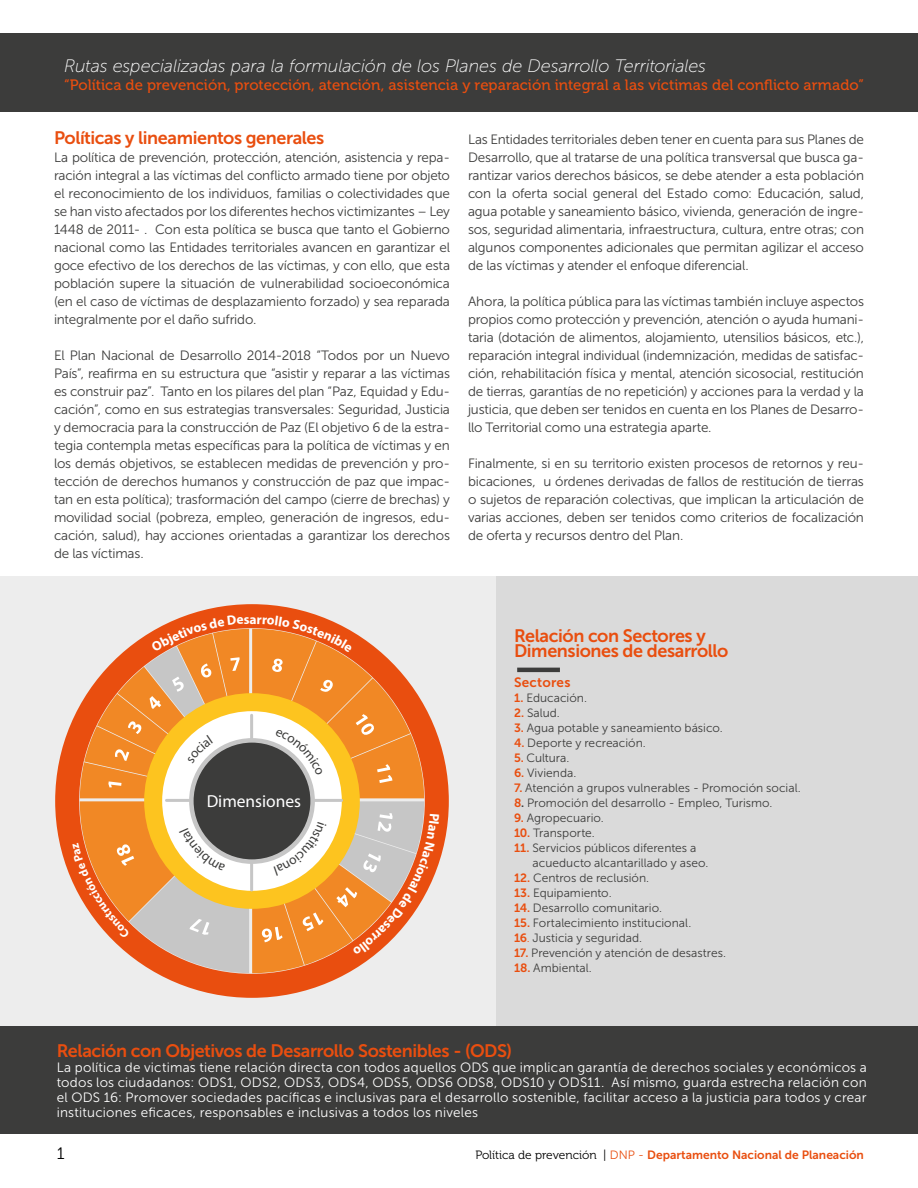
<style>
.page{position:relative;width:918px;height:1188px;background:#fff}
.page>*{position:absolute;margin:0;border:0;box-sizing:border-box;transform-origin:0 0}
.t1{font:18px/15px "Museo Sans 700";letter-spacing:-.025em;color:#e94e0f}
.t2{font:italic 18px "Museo Sans 100";letter-spacing:-.01em;color:#fff}
.t3{font:17.4px "Myriad Pro";color:#fff}
.t4{font:16.5px "Museo 300";color:#000}
.t5{font:15px "Museo 500";color:#e94e0f}
.t6{font:13.5px/18px "Museo Sans 300";letter-spacing:-.015em;color:#3c3c3b;text-align:justify}
.t7{font:13.5px/15px "Museo Sans 300";letter-spacing:.015em;color:#fff;text-align:justify}
.t8{font:13.5px "Museo Sans 700";letter-spacing:.02em;color:#e94e0f}
.t9{font:700 13.5px "Myriad Pro";color:#fff}
.t10{font:12px/15px "Museo Sans 300";color:#3c3c3b}
.t11{font:12px "Museo Sans 700";color:#e94e0f}
.s1{font-family:"Museo Sans 700";color:#e94e0f}
.s2{font-family:"Museo Sans 700"}
.s3{color:#e94e0f}
.s4{font-family:"Museo 300";color:#000}
.s5{font-family:"Museo Sans 300";color:#000}
.s6{font-family:"Museo Sans 300"}
</style>
<div class="page">
<div style="left:0;top:1026px;width:918px;height:108px;background:#3c3c3b"></div>
<div style="left:451px;top:576px;width:467px;height:450px;background:#dadada"></div>
<div style="left:0;top:33px;width:918px;height:78px;background:#3c3c3b"></div>
<div style="left:0;top:576px;width:496px;height:450px;background:#ededed"></div>
<hr style="left:517px;top:668px;width:43px;height:4px;background:#3c3c3b">
<div style="left:55px;top:604px;width:394px;height:394px;border:24px solid #e94e0f;border-radius:50%"></div>
<svg style="left:73px;top:615px;width:366px;height:358px;background:#dda06a"></svg>
<h1 class="t2" style="left:64px;top:56px;width:644px">Rutas especializadas para la formulación de los Planes de Desarrollo Territoriales</h1>
<p class="t5" style="left:64px;top:77px;width:801px">“Política de prevención, protección, atención, asistencia y reparación integral a las víctimas del conflicto armado”</p>
<h1 class="t1" style="left:54px;top:130px;width:272px">Políticas y lineamientos generales</h1>
<p class="t6" style="left:54px;top:148px;width:398px">La política de prevención, protección, atención, asistencia y repa&shy;ración integral a las víctimas del conflicto armado tiene por objeto el reconocimiento de los individuos, familias o colectividades que se han visto afectados por los diferentes hechos victimizantes – Ley 1448 de 2011- . Con esta política se busca que tanto el Gobierno nacional como las Entidades territoriales avancen en garantizar el goce efectivo de los derechos de las víctimas, y con ello, que esta población supere la situación de vulnerabilidad socioeconómica (en el caso de víctimas de desplazamiento forzado) y sea reparada integralmente por el daño sufrido.</p>
<p class="t6" style="left:54px;top:346px;width:398px">El Plan Nacional de Desarrollo 2014-2018 “Todos por un Nuevo País”, reafirma en su estructura que “asistir y reparar a las víctimas es construir paz”. Tanto en los pilares del plan “Paz, Equidad y Edu&shy;cación”, como en sus estrategias transversales: Seguridad, Justicia y democracia para la construcción de Paz (El objetivo 6 de la estra&shy;tegia contempla metas específicas para la política de víctimas y en los demás objetivos, se establecen medidas de prevención y pro&shy;tección de derechos humanos y construcción de paz que impac&shy;tan en esta política); trasformación del campo (cierre de brechas) y movilidad social (pobreza, empleo, generación de ingresos, edu&shy;cación, salud), hay acciones orientadas a garantizar los derechos de las víctimas.</p>
<p class="t6" style="left:468px;top:130px;width:398px">Las Entidades territoriales deben tener en cuenta para sus Planes de Desarrollo, que al tratarse de una política transversal que busca ga&shy;rantizar varios derechos básicos, se debe atender a esta población con la oferta social general del Estado como: Educación, salud, agua potable y saneamiento básico, vivienda, generación de ingre&shy;sos, seguridad alimentaria, infraestructura, cultura, entre otras; con algunos componentes adicionales que permitan agilizar el acceso de las víctimas y atender el enfoque diferencial.</p>
<p class="t6" style="left:468px;top:292px;width:398px">Ahora, la política pública para las víctimas también incluye aspectos propios como protección y prevención, atención o ayuda humani&shy;taria (dotación de alimentos, alojamiento, utensilios básicos, etc.), reparación integral individual (indemnización, medidas de satisfac&shy;ción, rehabilitación física y mental, atención sicosocial, restitución de tierras, garantías de no repetición) y acciones para la verdad y la justicia, que deben ser tenidos en cuenta en los Planes de Desarro&shy;llo Territorial como una estrategia aparte.</p>
<p class="t6" style="left:468px;top:454px;width:397px">Finalmente, si en su territorio existen procesos de retornos y reu&shy;bicaciones, u órdenes derivadas de fallos de restitución de tierras o sujetos de reparación colectivas, que implican la articulación de varias acciones, deben ser tenidos como criterios de focalización de oferta y recursos dentro del Plan.</p>
<p class="t9" style="left:250px;top:610px;width:9px">a</p>
<p class="t3" style="left:207px;top:791px;width:96px">Dimensiones</p>
<h1 class="t1" style="left:514px;top:628px;width:216px">Relación con Sectores y<br>Dimensiones de desarrollo</h1>
<p class="t8" style="left:514px;top:675px;width:58px">Sectores</p>
<p class="t10" style="left:514px;top:690px;width:75px"><span class="s1">1.</span> Educación.</p>
<p class="t10" style="left:514px;top:705px;width:47px"><span class="s1">2.</span> Salud.</p>
<p class="t10" style="left:514px;top:720px;width:210px"><span class="s1">3.</span> Agua potable y saneamiento básico.</p>
<p class="t10" style="left:514px;top:735px;width:133px"><span class="s1">4.</span> Deporte y recreación.</p>
<p class="t10" style="left:514px;top:750px;width:57px"><span class="s1">5.</span> Cultura.</p>
<p class="t10" style="left:514px;top:765px;width:64px"><span class="s1">6.</span> Vivienda.</p>
<p class="t10" style="left:514px;top:780px;width:288px"><span class="s1">7.</span> Atención a grupos vulnerables - Promoción social.</p>
<p class="t10" style="left:514px;top:795px;width:260px"><span class="s1">8</span><span class="s2">.</span> Promoción del desarrollo - Empleo, Turismo.</p>
<p class="t10" style="left:514px;top:810px;width:91px"><span class="s1">9.</span> Agropecuario.</p>
<p class="t10" style="left:514px;top:825px;width:82px"><span class="s1">10.</span> Transporte.</p>
<p class="t10" style="left:533px;top:840px;width:177px;text-indent:-19px"><span class="s1">11.</span> Servicios públicos diferentes a acueducto alcantarillado y aseo.</p>
<p class="t10" style="left:514px;top:870px;width:137px"><span class="s1">12.</span> Centros de reclusión.</p>
<p class="t10" style="left:514px;top:885px;width:99px"><span class="s1">13.</span> Equipamiento.</p>
<p class="t10" style="left:514px;top:900px;width:150px"><span class="s1">14.</span> Desarrollo comunitario.</p>
<p class="t10" style="left:514px;top:915px;width:179px"><span class="s1">15.</span> Fortalecimiento institucional.</p>
<p class="t10" style="left:514px;top:930px;width:130px"><span class="s1">16</span><span class="s3">.</span> Justicia y seguridad.</p>
<p class="t10" style="left:514px;top:945px;width:214px"><span class="s1">17.</span> Prevención y atención de desastres.</p>
<p class="t10" style="left:514px;top:960px;width:79px"><span class="s1">18.</span> Ambiental.</p>
<h1 class="t1" style="left:57px;top:1043px;width:457px">Relación con Objetivos de Desarrollo Sostenibles - (ODS)</h1>
<p class="t7" style="left:57px;top:1060px;width:812px">La política de victimas tiene relación directa con todos aquellos ODS que implican garantía de derechos sociales y económicos a todos los ciudadanos: ODS1, ODS2, ODS3, ODS4, ODS5, ODS6 ODS8, ODS10 y ODS11. Así mismo, guarda estrecha relación con el ODS 16: Promover sociedades pacíficas e inclusivas para el desarrollo sostenible, facilitar acceso a la justicia para todos y crear instituciones eficaces, responsables e inclusivas a todos los niveles</p>
<p class="t4" style="left:57px;top:1145px;width:9px">1</p>
<p class="t11" style="left:475px;top:1148px;width:390px"><span class="s4">Política de prevención</span> <span class="s5">|</span> <span class="s6">DNP -</span> Departamento Nacional de Planeación</p>
</div>
